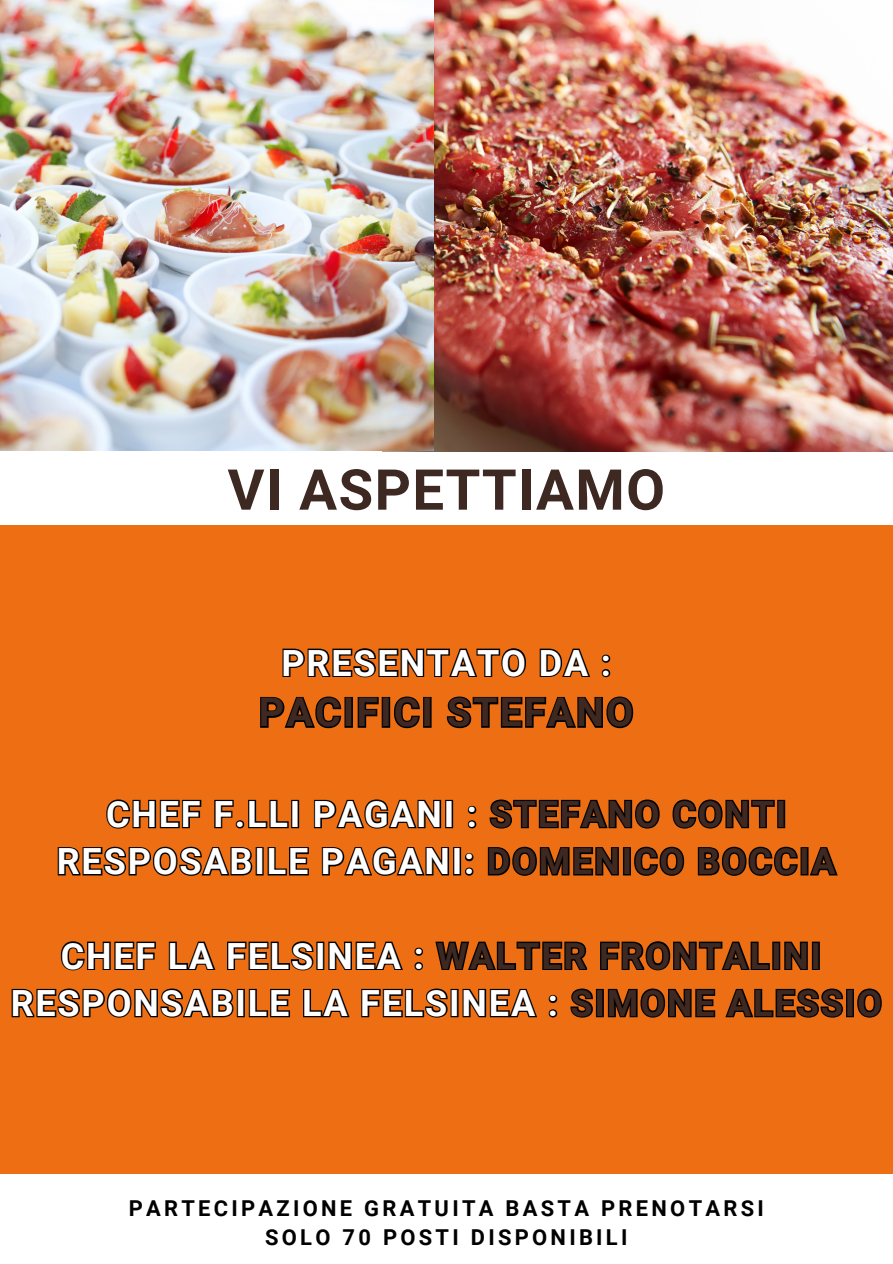
<style>
.page{position:relative;width:893px;height:1264px;background:#fff}
.page>*{position:absolute;margin:0;border:0;box-sizing:border-box;transform-origin:0 0}
.t1{font:700 56.4px "Roboto";letter-spacing:.025em;color:#3d2822}
.t2{font:700 39.6px "Roboto";letter-spacing:.05em;color:#3d2822}
.t3{font:700 36px "Roboto";letter-spacing:.05em;color:#fff}
.t4{font:700 36px "Roboto";letter-spacing:.05em;color:#3d2822}
.t5{font:700 21.9px "Roboto";letter-spacing:.15em;color:#000}
.s1{color:#3d2822}
.s2{color:#fff}
</style>
<div class="page">
<div style="left:0;top:524px;width:892px;height:649px;background:#ee6f13"></div>
<img style="left:433px;top:0;width:459px;height:451px">
<img style="left:0;top:0;width:433px;height:451px">
<svg style="left:282px;top:648px;width:329px;height:30px"></svg>
<svg style="left:260px;top:696px;width:374px;height:33px"></svg>
<svg style="left:106px;top:799px;width:371px;height:30px"></svg>
<svg style="left:489px;top:799px;width:297px;height:30px"></svg>
<svg style="left:57px;top:846px;width:417px;height:30px"></svg>
<svg style="left:487px;top:846px;width:351px;height:30px"></svg>
<svg style="left:11px;top:941px;width:871px;height:77px"></svg>
<p class="t1" style="left:227px;top:457px;width:439px">VI ASPETTIAMO</p>
<p class="t3" style="left:281px;top:642px;width:331px">PRESENTATO DA :</p>
<p class="t2" style="left:259px;top:689px;width:376px">PACIFICI STEFANO</p>
<p class="t3" style="left:106px;top:793px;width:681px">CHEF F.LLI PAGANI : <span class="s1">STEFANO CONTI</span></p>
<p class="t3" style="left:57px;top:840px;width:780px">RESPOSABILE PAGANI: <span class="s1">DOMENICO BOCCIA</span></p>
<p class="t4" style="left:61px;top:935px;width:761px"><span class="s2">CHEF LA FELSINEA :</span> WALTER FRONTALINI</p>
<p class="t3" style="left:11px;top:982px;width:872px">RESPONSABILE LA FELSINEA : <span class="s1">SIMONE ALESSIO</span></p>
<p class="t5" style="left:129px;top:1196px;width:636px">PARTECIPAZIONE GRATUITA BASTA PRENOTARSI</p>
<p class="t5" style="left:265px;top:1224px;width:364px">SOLO 70 POSTI DISPONIBILI</p>
</div>
